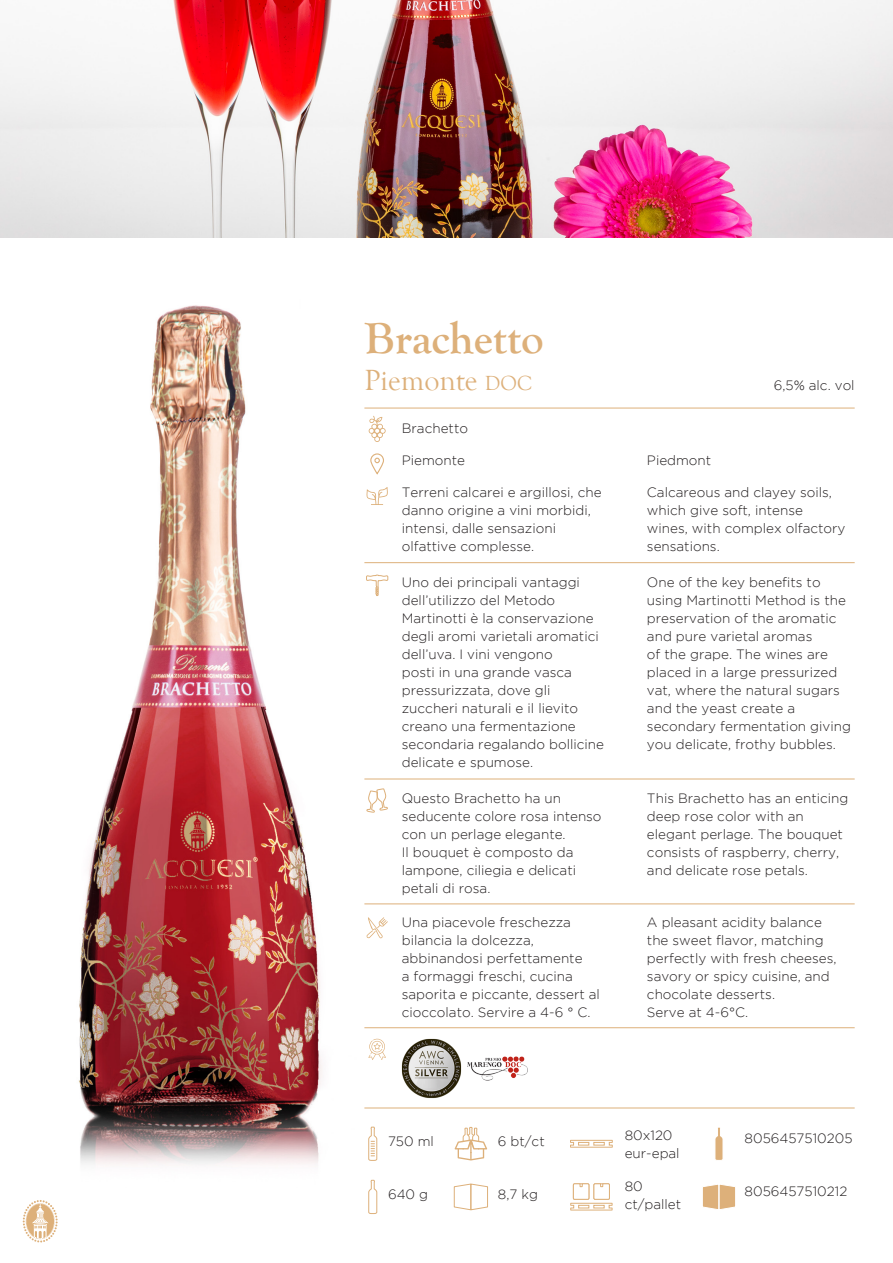
<style>
.page{position:relative;width:893px;height:1263px;background:#fff}
.page>*{position:absolute;margin:0;border:0;box-sizing:border-box;transform-origin:0 0}
.t1{font:700 45px "Goudy Old Style T";color:#ddb07a}
.t2{font:30px "Goudy Old Style T";color:#ddb07a}
.t3{font:300 13.5px/18px "Gotham";color:#231f20}
.s1{font-size:21px}
</style>
<div class="page">
<svg style="left:23px;top:1200px;width:35px;height:42px"></svg>
<img style="left:79px;top:305px;width:317px;height:861px">
<img style="left:0;top:0;width:893px;height:237px">
<hr style="left:364px;top:408px;width:491px;height:1px;background:#ddb07a">
<hr style="left:364px;top:1107px;width:491px;height:1px;background:#ddb07a">
<svg style="left:369px;top:416px;width:17px;height:26px"></svg>
<svg style="left:570px;top:1183px;width:43px;height:28px"></svg>
<svg style="left:368px;top:1126px;width:10px;height:35px"></svg>
<svg style="left:368px;top:1179px;width:10px;height:35px"></svg>
<svg style="left:453px;top:1183px;width:35px;height:28px"></svg>
<svg style="left:702px;top:1184px;width:34px;height:25px"></svg>
<svg style="left:715px;top:1127px;width:8px;height:33px"></svg>
<svg style="left:454px;top:1127px;width:33px;height:33px"></svg>
<svg style="left:570px;top:1139px;width:43px;height:9px"></svg>
<hr style="left:364px;top:903px;width:491px;height:1px;background:#ddb07a">
<hr style="left:364px;top:1027px;width:491px;height:1px;background:#ddb07a">
<svg style="left:366px;top:917px;width:22px;height:21px"></svg>
<svg style="left:368px;top:1039px;width:18px;height:21px"></svg>
<svg style="left:366px;top:487px;width:22px;height:18px"></svg>
<svg style="left:370px;top:453px;width:15px;height:23px"></svg>
<hr style="left:364px;top:562px;width:491px;height:1px;background:#ddb07a">
<svg style="left:365px;top:574px;width:24px;height:26px"></svg>
<hr style="left:364px;top:779px;width:491px;height:1px;background:#ddb07a">
<svg style="left:366px;top:788px;width:22px;height:30px"></svg>
<img style="left:402px;top:1039px;width:60px;height:60px">
<img style="left:467px;top:1056px;width:60px;height:25px">
<p class="t1" style="left:364px;top:313px;width:181px">Brachetto</p>
<p class="t2" style="left:364px;top:364px;width:169px">Piemonte <span class="s1">doc</span></p>
<p class="t3" style="left:402px;top:419px;width:68px">Brachetto</p>
<p class="t3" style="left:774px;top:376px;width:82px">6,5% alc. vol</p>
<p class="t3" style="left:402px;top:451px;width:65px">Piemonte</p>
<p class="t3" style="left:647px;top:451px;width:66px">Piedmont</p>
<p class="t3" style="left:647px;top:483px;width:200px">Calcareous and clayey soils, which give soft, intense wines, with complex olfactory sensations.</p>
<p class="t3" style="left:402px;top:483px;width:201px">Terreni calcarei e argillosi, che danno origine a vini morbidi, intensi, dalle sensazioni olfattive complesse.</p>
<p class="t3" style="left:402px;top:573px;width:204px">Uno dei principali vantaggi dell’utilizzo del Metodo<br>Martinotti è la conservazione degli aromi varietali aromatici dell’uva. I vini vengono<br>posti in una grande vasca pressurizzata, dove gli zuccheri naturali e il lievito creano una fermentazione secondaria regalando bollicine delicate e spumose.</p>
<p class="t3" style="left:647px;top:573px;width:205px">One of the key benefits to using Martinotti Method is the preservation of the aromatic and pure varietal aromas<br>of the grape. The wines are placed in a large pressurized vat, where the natural sugars and the yeast create a secondary fermentation giving you delicate, frothy bubbles.</p>
<p class="t3" style="left:402px;top:789px;width:201px">Questo Brachetto ha un seducente colore rosa intenso con un perlage elegante.<br>Il bouquet è composto da lampone, ciliegia e delicati petali di rosa.</p>
<p class="t3" style="left:647px;top:789px;width:203px">This Brachetto has an enticing deep rose color with an elegant perlage. The bouquet consists of raspberry, cherry, and delicate rose petals.</p>
<p class="t3" style="left:402px;top:913px;width:200px">Una piacevole freschezza bilancia la dolcezza, abbinandosi perfettamente<br>a formaggi freschi, cucina saporita e piccante, dessert al cioccolato. Servire a 4-6 ° C.</p>
<p class="t3" style="left:647px;top:913px;width:191px">A pleasant acidity balance the sweet flavor, matching perfectly with fresh cheeses, savory or spicy cuisine, and chocolate desserts.<br>Serve at 4-6°C.</p>
<p class="t3" style="left:388px;top:1132px;width:47px">750 ml</p>
<p class="t3" style="left:498px;top:1132px;width:48px">6 bt/ct</p>
<p class="t3" style="left:625px;top:1126px;width:56px">80x120 eur-epal</p>
<p class="t3" style="left:388px;top:1185px;width:42px">640 g</p>
<p class="t3" style="left:498px;top:1185px;width:42px">8,7 kg</p>
<p class="t3" style="left:625px;top:1177px;width:58px">80 ct/pallet</p>
<p class="t3" style="left:745px;top:1129px;width:109px">8056457510205</p>
<p class="t3" style="left:745px;top:1182px;width:104px">8056457510212</p>
</div>
